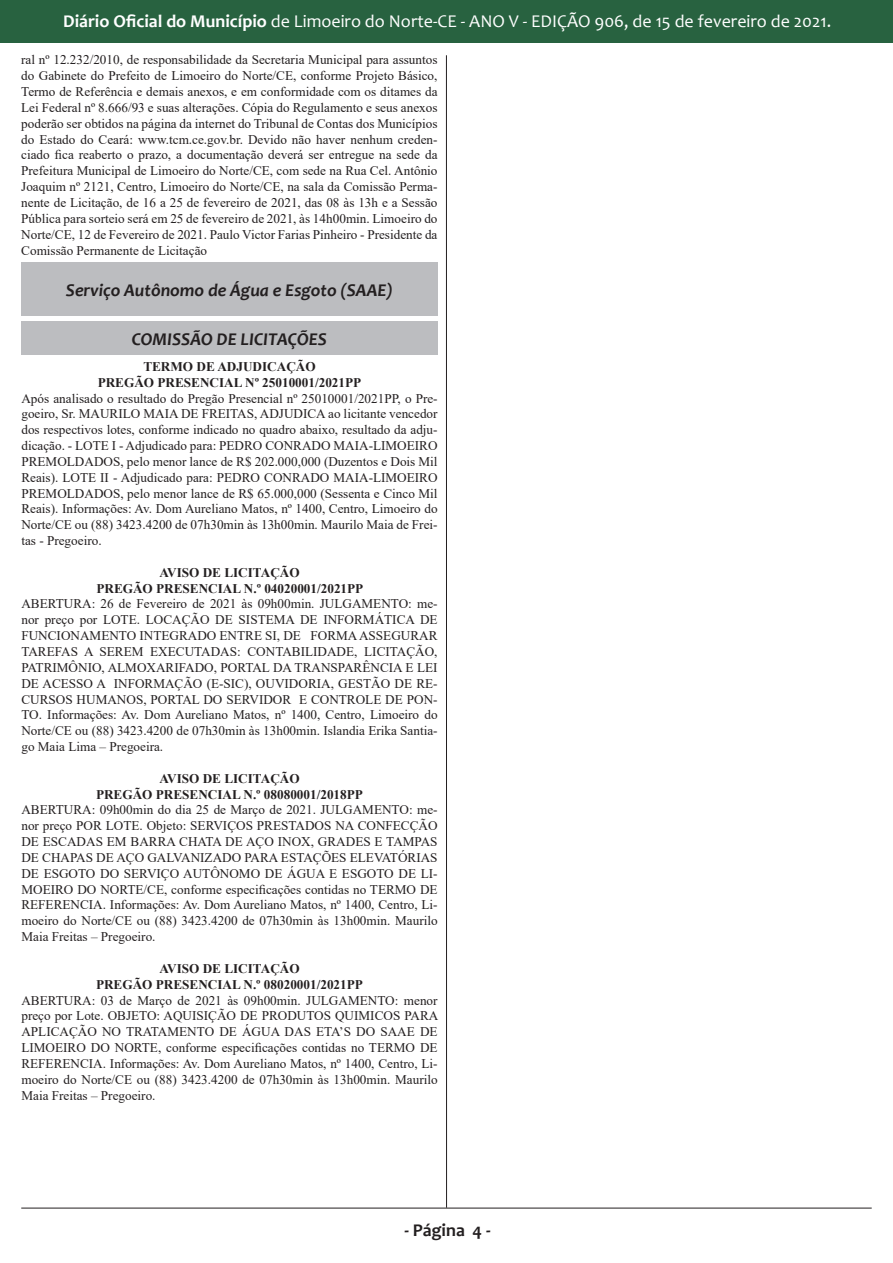
<style>
.page{position:relative;width:893px;height:1263px;background:#fff}
.page>*{position:absolute;margin:0;border:0;box-sizing:border-box;transform-origin:0 0}
.t1{font:18px "Candara";color:#fff}
.t2{font:italic 700 18px "Candara";color:#231f20}
.t3{font:700 18px "Candara";color:#231f20}
.t4{font:13.2px/15.9px "Times New Roman";color:#231f20;text-align:justify}
.t5{font:700 13.2px "Times New Roman";color:#231f20}
.s1{font-weight:700}
</style>
<div class="page">
<div style="left:0;top:0;width:893px;height:42px;background:#286240"></div>
<hr style="left:446px;top:55px;width:1px;height:1153px;background:#231f20">
<hr style="left:21px;top:1208px;width:851px;height:1px;background:#231f20">
<div style="left:21px;top:263px;width:416px;height:53px;background:#bcbdc0"></div>
<div style="left:21px;top:322px;width:416px;height:33px;background:#bcbdc0"></div>
<h1 class="t1" style="left:63px;top:10px;width:770px"><span class="s1">Diário Oficial do Município</span> de Limoeiro do Norte-CE - ANO V - EDIÇÃO 906, de 15 de fevereiro de 2021.</h1>
<p class="t4" style="left:21px;top:52px;width:418px">ral nº 12.232/2010, de responsabilidade da Secretaria Municipal para assuntos do Gabinete do Prefeito de Limoeiro do Norte/CE, conforme Projeto Básico, Termo de Referência e demais anexos, e em conformidade com os ditames da Lei Federal nº 8.666/93 e suas alterações. Cópia do Regulamento e seus anexos poderão ser obtidos na página da internet do Tribunal de Contas dos Municípios do Estado do Ceará: www.tcm.ce.gov.br. Devido não haver nenhum creden&shy;ciado fica reaberto o prazo, a documentação deverá ser entregue na sede da Prefeitura Municipal de Limoeiro do Norte/CE, com sede na Rua Cel. Antônio Joaquim nº 2121, Centro, Limoeiro do Norte/CE, na sala da Comissão Perma&shy;nente de Licitação, de 16 a 25 de fevereiro de 2021, das 08 às 13h e a Sessão Pública para sorteio será em 25 de fevereiro de 2021, às 14h00min. Limoeiro do Norte/CE, 12 de Fevereiro de 2021. Paulo Victor Farias Pinheiro - Presidente da Comissão Permanente de Licitação</p>
<p class="t2" style="left:66px;top:278px;width:328px">Serviço Autônomo de Água e Esgoto (SAAE)</p>
<p class="t2" style="left:132px;top:328px;width:197px">COMISSÃO DE LICITAÇÕES</p>
<p class="t5" style="left:143px;top:357px;width:174px">TERMO DE ADJUDICAÇÃO</p>
<p class="t5" style="left:98px;top:373px;width:265px">PREGÃO PRESENCIAL Nº 25010001/2021PP</p>
<p class="t4" style="left:21px;top:390px;width:418px">Após analisado o resultado do Pregão Presencial nº 25010001/2021PP, o Pre&shy;goeiro, Sr. MAURILO MAIA DE FREITAS, ADJUDICA ao licitante vencedor dos respectivos lotes, conforme indicado no quadro abaixo, resultado da adju&shy;dicação. - LOTE I - Adjudicado para: PEDRO CONRADO MAIA-LIMOEIRO PREMOLDADOS, pelo menor lance de R$ 202.000,000 (Duzentos e Dois Mil Reais). LOTE II - Adjudicado para: PEDRO CONRADO MAIA-LIMOEIRO PREMOLDADOS, pelo menor lance de R$ 65.000,000 (Sessenta e Cinco Mil Reais). Informações: Av. Dom Aureliano Matos, nº 1400, Centro, Limoeiro do Norte/CE ou (88) 3423.4200 de 07h30min às 13h00min. Maurilo Maia de Frei&shy;tas - Pregoeiro.</p>
<p class="t5" style="left:159px;top:563px;width:142px">AVISO DE LICITAÇÃO</p>
<p class="t5" style="left:96px;top:579px;width:268px">PREGÃO PRESENCIAL N.º 04020001/2021PP</p>
<p class="t4" style="left:21px;top:596px;width:418px">ABERTURA: 26 de Fevereiro de 2021 às 09h00min. JULGAMENTO: me&shy;nor preço por LOTE. LOCAÇÃO DE SISTEMA DE INFORMÁTICA DE FUNCIONAMENTO INTEGRADO ENTRE SI, DE FORMA ASSEGURAR TAREFAS A SEREM EXECUTADAS: CONTABILIDADE, LICITAÇÃO, PATRIMÔNIO, ALMOXARIFADO, PORTAL DA TRANSPARÊNCIA E LEI DE ACESSO A INFORMAÇÃO (E-SIC), OUVIDORIA, GESTÃO DE RE-CURSOS HUMANOS, PORTAL DO SERVIDOR E CONTROLE DE PON-TO. Informações: Av. Dom Aureliano Matos, nº 1400, Centro, Limoeiro do Norte/CE ou (88) 3423.4200 de 07h30min às 13h00min. Islandia Erika Santia&shy;go Maia Lima – Pregoeira.</p>
<p class="t5" style="left:159px;top:769px;width:142px">AVISO DE LICITAÇÃO</p>
<p class="t5" style="left:96px;top:785px;width:268px">PREGÃO PRESENCIAL N.º 08080001/2018PP</p>
<p class="t4" style="left:21px;top:802px;width:418px">ABERTURA: 09h00min do dia 25 de Março de 2021. JULGAMENTO: me&shy;nor preço POR LOTE. Objeto: SERVIÇOS PRESTADOS NA CONFECÇÃO DE ESCADAS EM BARRA CHATA DE AÇO INOX, GRADES E TAMPAS DE CHAPAS DE AÇO GALVANIZADO PARA ESTAÇÕES ELEVATÓRIAS DE ESGOTO DO SERVIÇO AUTÔNOMO DE ÁGUA E ESGOTO DE LI-MOEIRO DO NORTE/CE, conforme especificações contidas no TERMO DE REFERENCIA. Informações: Av. Dom Aureliano Matos, nº 1400, Centro, Li&shy;moeiro do Norte/CE ou (88) 3423.4200 de 07h30min às 13h00min. Maurilo Maia Freitas – Pregoeiro.</p>
<p class="t5" style="left:159px;top:959px;width:142px">AVISO DE LICITAÇÃO</p>
<p class="t5" style="left:96px;top:975px;width:268px">PREGÃO PRESENCIAL N.º 08020001/2021PP</p>
<p class="t4" style="left:21px;top:992px;width:418px">ABERTURA: 03 de Março de 2021 às 09h00min. JULGAMENTO: menor preço por Lote. OBJETO: AQUISIÇÃO DE PRODUTOS QUIMICOS PARA APLICAÇÃO NO TRATAMENTO DE ÁGUA DAS ETA’S DO SAAE DE LIMOEIRO DO NORTE, conforme especificações contidas no TERMO DE REFERENCIA. Informações: Av. Dom Aureliano Matos, nº 1400, Centro, Li&shy;moeiro do Norte/CE ou (88) 3423.4200 de 07h30min às 13h00min. Maurilo Maia Freitas – Pregoeiro.</p>
<h1 class="t3" style="left:404px;top:1219px;width:88px">- Página 4 -</h1>
</div>
